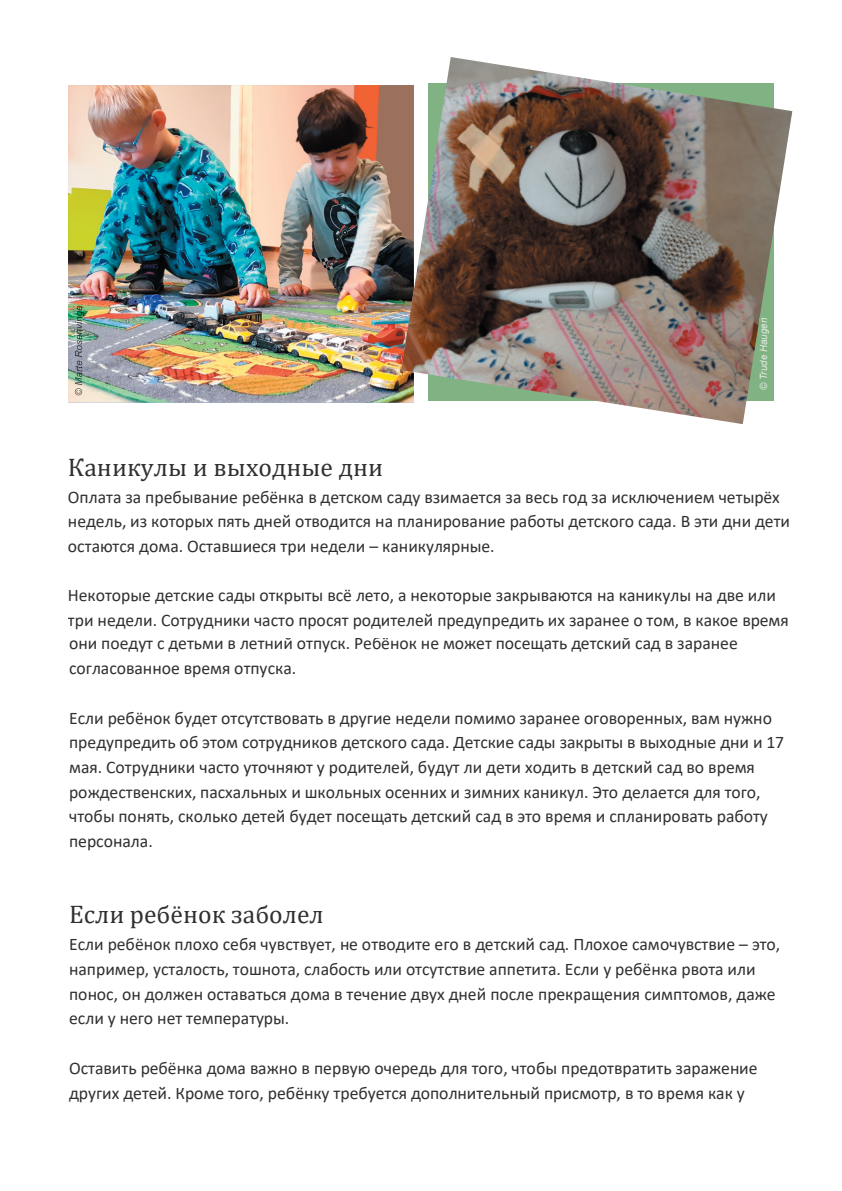
<style>
.page{position:relative;width:842px;height:1191px;background:#fff}
.page>*{position:absolute;margin:0;border:0;box-sizing:border-box;transform-origin:0 0}
.t1{font:25.6px "Cambria";color:#312f30}
.t2{font:17.8px "Calibri";color:#312f30}
.t3{font:17.6px/24.6px "Calibri";color:#312f30}
.t4{font:italic 10px "Arial";letter-spacing:.01em;color:#e3ece0}
</style>
<div class="page">
<img style="left:68px;top:85px;width:333px;height:318px">
<img style="left:401px;top:57px;width:391px;height:367px">
<div style="left:760px;top:318px;width:9px;height:72px;background:#80b283"></div>
<img style="left:75px;top:306px;width:9px;height:89px">
<p class="t4" style="left:757px;top:390px;width:74px;rotate:-90deg">© Trude Haugen</p>
<h1 class="t1" style="left:68px;top:452px;width:317px">Каникулы и выходные дни</h1>
<p class="t3" style="left:68px;top:484px;width:724px">Оплата за пребывание ребёнка в детском саду взимается за весь год за исключением четырёх недель, из которых пять дней отводится на планирование работы детского сада. В эти дни дети остаются дома. Оставшиеся три недели – каникулярные.</p>
<p class="t3" style="left:68px;top:583px;width:722px">Некоторые детские сады открыты всё лето, а некоторые закрываются на каникулы на две или три недели. Сотрудники часто просят родителей предупредить их заранее о том, в какое время они поедут с детьми в летний отпуск. Ребёнок не может посещать детский сад в заранее согласованное время отпуска.</p>
<p class="t3" style="left:69px;top:705px;width:717px">Если ребёнок будет отсутствовать в другие недели помимо заранее оговоренных, вам нужно предупредить об этом сотрудников детского сада. Детские сады закрыты в выходные дни и 17 мая. Сотрудники часто уточняют у родителей, будут ли дети ходить в детский сад во время рождественских, пасхальных и школьных осенних и зимних каникул. Это делается для того, чтобы понять, сколько детей будет посещать детский сад в это время и спланировать работу</p>
<p class="t2" style="left:69px;top:829px;width:85px">персонала.</p>
<h1 class="t1" style="left:69px;top:899px;width:256px">Если ребёнок заболел</h1>
<p class="t3" style="left:69px;top:931px;width:713px">Если ребёнок плохо себя чувствует, не отводите его в детский сад. Плохое самочувствие – это, например, усталость, тошнота, слабость или отсутствие аппетита. Если у ребёнка рвота или понос, он должен оставаться дома в течение двух дней после прекращения симптомов, даже если у него нет температуры.</p>
<p class="t3" style="left:69px;top:1055px;width:690px">Оставить ребёнка дома важно в первую очередь для того, чтобы предотвратить заражение</p>
<p class="t2" style="left:69px;top:1080px;width:677px">других детей. Кроме того, ребёнку требуется дополнительный присмотр, в то время как у</p>
</div>
